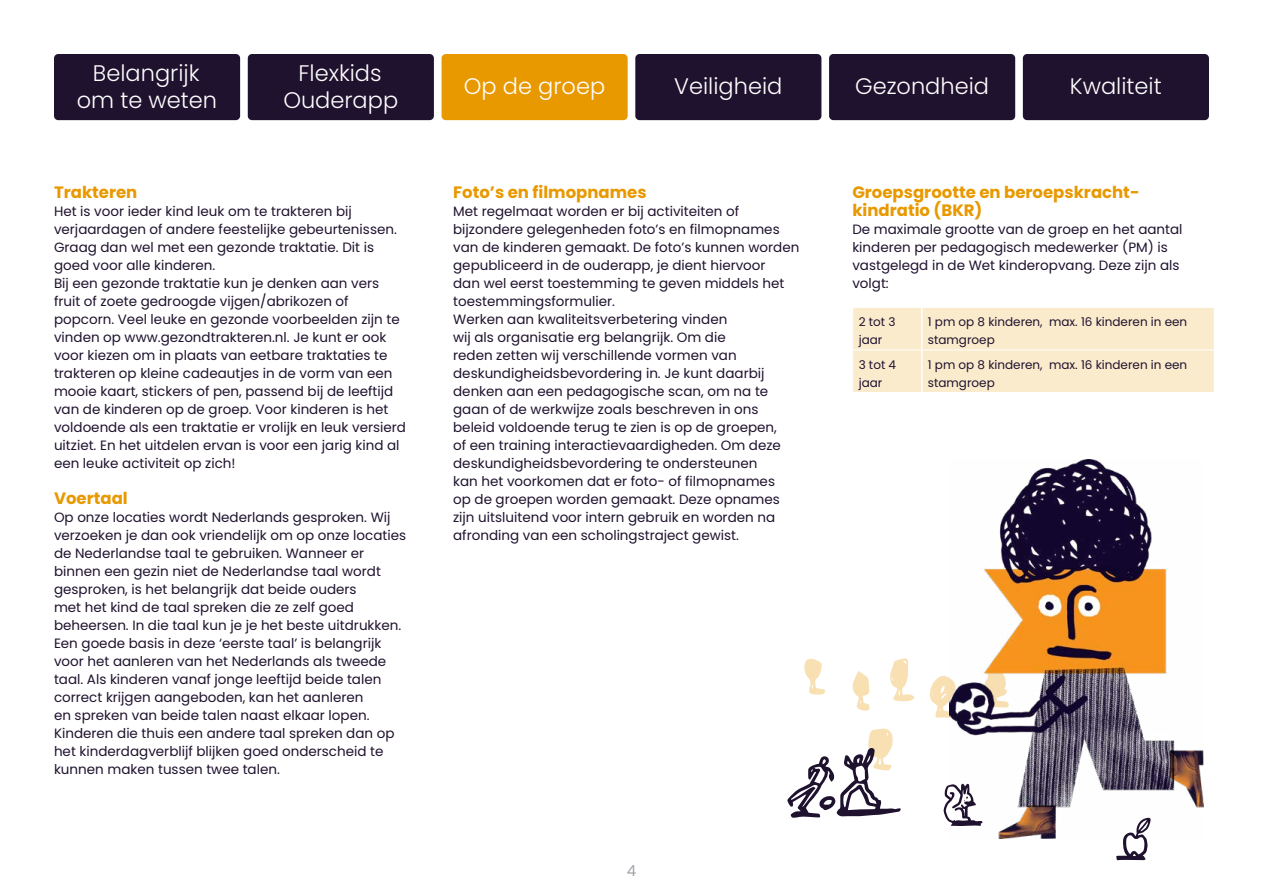
<style>
.page{position:relative;width:1263px;height:893px;background:#fff}
.page>*{position:absolute;margin:0;border:0;box-sizing:border-box;transform-origin:0 0}
.t1{font:300 22.5px/27px "Poppins";color:#fff;text-align:center}
.t2{font:700 16.5px/18px "Poppins";color:#e89900}
.t3{font:15px "Poppins";color:#a5a0ab}
.t4{font:13.5px/18px "Poppins";color:#1f122e}
.t5{font:12px/18px "Poppins";color:#1f122e}
</style>
<div class="page">
<svg style="left:930px;top:676px;width:19px;height:42px"></svg>
<svg style="left:890px;top:658px;width:24px;height:43px"></svg>
<svg style="left:804px;top:658px;width:21px;height:37px"></svg>
<svg style="left:852px;top:671px;width:17px;height:40px"></svg>
<div style="left:853px;top:308px;width:361px;height:84px;background:#faebcc"></div>
<hr style="left:921px;top:308px;width:1px;height:42px;background:#fff">
<hr style="left:921px;top:350px;width:1px;height:42px;background:#fff">
<hr style="left:852px;top:350px;width:70px;height:1px;background:#fff">
<hr style="left:922px;top:350px;width:292px;height:1px;background:#fff">
<img style="left:949px;top:459px;width:254px;height:380px">
<svg style="left:787px;top:728px;width:114px;height:90px"></svg>
<svg style="left:943px;top:783px;width:39px;height:43px"></svg>
<svg style="left:1116px;top:818px;width:34px;height:42px"></svg>
<div style="left:54px;top:54px;width:186px;height:66px;background:#1f122e;border-radius:4px"></div>
<div style="left:248px;top:54px;width:186px;height:66px;background:#1f122e;border-radius:4px"></div>
<div style="left:441px;top:54px;width:187px;height:66px;background:#e89900;border-radius:4px"></div>
<div style="left:635px;top:54px;width:186px;height:66px;background:#1f122e;border-radius:4px"></div>
<div style="left:829px;top:54px;width:186px;height:66px;background:#1f122e;border-radius:4px"></div>
<div style="left:1023px;top:54px;width:186px;height:66px;background:#1f122e;border-radius:4px"></div>
<h1 class="t1" style="left:77px;top:59px;width:142px">Belangrijk om te weten</h1>
<h1 class="t1" style="left:283px;top:59px;width:116px">Flexkids<br>Ouderapp</h1>
<p class="t2" style="left:54px;top:183px;width:85px">Trakteren</p>
<p class="t4" style="left:54px;top:202px;width:353px">Het is voor ieder kind leuk om te trakteren bij verjaardagen of andere feestelijke gebeurtenissen.<br>Graag dan wel met een gezonde traktatie. Dit is goed voor alle kinderen.<br>Bij een gezonde traktatie kun je denken aan vers fruit of zoete gedroogde vijgen/abrikozen of popcorn. Veel leuke en gezonde voorbeelden zijn te vinden op www.gezondtrakteren.nl. Je kunt er ook voor kiezen om in plaats van eetbare traktaties te trakteren op kleine cadeautjes in de vorm van een mooie kaart, stickers of pen, passend bij de leeftijd van de kinderen op de groep. Voor kinderen is het voldoende als een traktatie er vrolijk en leuk versierd uitziet. En het uitdelen ervan is voor een jarig kind al een leuke activiteit op zich!</p>
<p class="t2" style="left:54px;top:489px;width:75px">Voertaal</p>
<p class="t4" style="left:54px;top:508px;width:354px">Op onze locaties wordt Nederlands gesproken. Wij verzoeken je dan ook vriendelijk om op onze locaties de Nederlandse taal te gebruiken. Wanneer er binnen een gezin niet de Nederlandse taal wordt gesproken, is het belangrijk dat beide ouders<br>met het kind de taal spreken die ze zelf goed beheersen. In die taal kun je je het beste uitdrukken.<br>Een goede basis in deze ‘eerste taal’ is belangrijk voor het aanleren van het Nederlands als tweede taal. Als kinderen vanaf jonge leeftijd beide talen correct krijgen aangeboden, kan het aanleren<br>en spreken van beide talen naast elkaar lopen.<br>Kinderen die thuis een andere taal spreken dan op het kinderdagverblijf blijken goed onderscheid te kunnen maken tussen twee talen.</p>
<h1 class="t1" style="left:464px;top:73px;width:143px">Op de groep</h1>
<h1 class="t1" style="left:674px;top:73px;width:110px">Veiligheid</h1>
<h1 class="t1" style="left:855px;top:73px;width:135px">Gezondheid</h1>
<h1 class="t1" style="left:1070px;top:73px;width:93px">Kwaliteit</h1>
<p class="t2" style="left:453px;top:183px;width:195px">Foto’s en filmopnames</p>
<p class="t4" style="left:453px;top:202px;width:348px">Met regelmaat worden er bij activiteiten of bijzondere gelegenheden foto’s en filmopnames van de kinderen gemaakt. De foto’s kunnen worden gepubliceerd in de ouderapp, je dient hiervoor<br>dan wel eerst toestemming te geven middels het toestemmingsformulier.<br>Werken aan kwaliteitsverbetering vinden<br>wij als organisatie erg belangrijk. Om die<br>reden zetten wij verschillende vormen van deskundigheidsbevordering in. Je kunt daarbij denken aan een pedagogische scan, om na te gaan of de werkwijze zoals beschreven in ons beleid voldoende terug te zien is op de groepen,<br>of een training interactievaardigheden. Om deze deskundigheidsbevordering te ondersteunen<br>kan het voorkomen dat er foto- of filmopnames<br>op de groepen worden gemaakt. Deze opnames zijn uitsluitend voor intern gebruik en worden na afronding van een scholingstraject gewist.</p>
<p class="t2" style="left:852px;top:183px;width:289px">Groepsgrootte en beroepskracht&shy;kindratio (BKR)</p>
<p class="t4" style="left:852px;top:220px;width:332px">De maximale grootte van de groep en het aantal kinderen per pedagogisch medewerker (PM) is vastgelegd in de Wet kinderopvang. Deze zijn als volgt:</p>
<p class="t5" style="left:859px;top:313px;width:38px">2 tot 3 jaar</p>
<p class="t5" style="left:928px;top:313px;width:261px">1 pm op 8 kinderen, max. 16 kinderen in een stamgroep</p>
<p class="t5" style="left:859px;top:355px;width:39px">3 tot 4 jaar</p>
<p class="t5" style="left:928px;top:355px;width:261px">1 pm op 8 kinderen, max. 16 kinderen in een stamgroep</p>
<p class="t3" style="left:627px;top:862px;width:11px">4</p>
</div>
